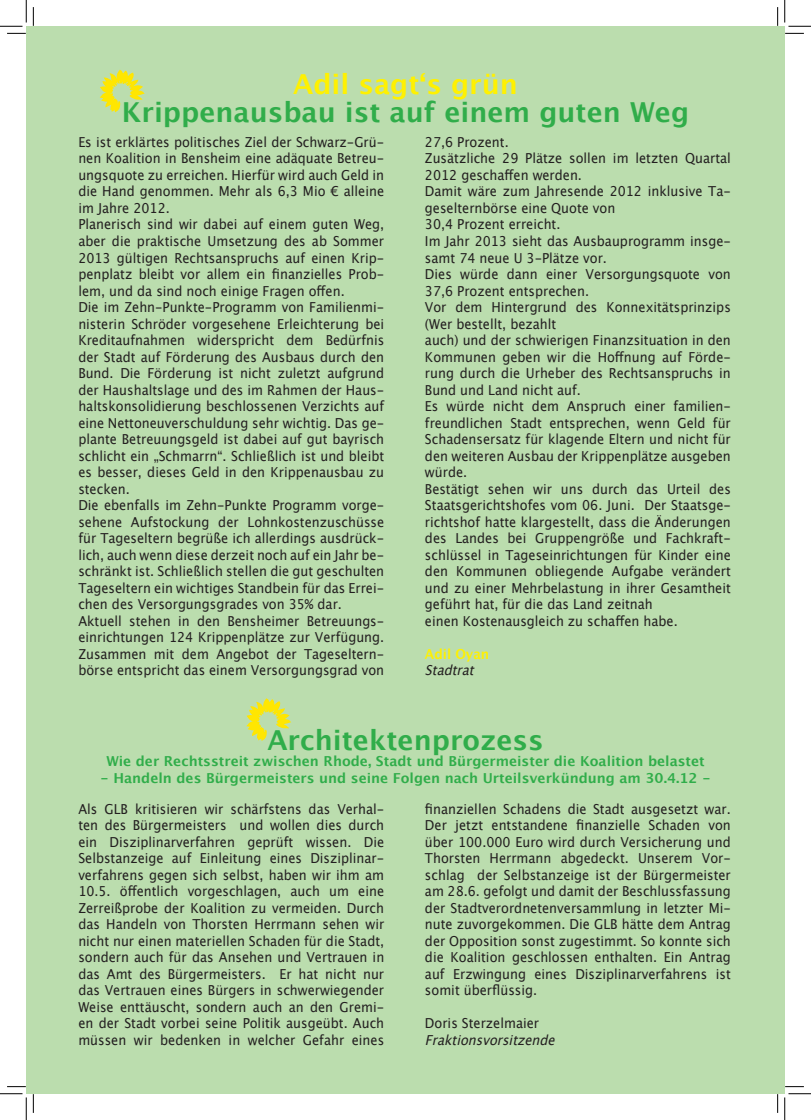
<style>
.page{position:relative;width:811px;height:1120px;background:#fff}
.page>*{position:absolute;margin:0;border:0;box-sizing:border-box;transform-origin:0 0}
.t1{font:700 27.5px "Lucida Grande";color:#30ad4a}
.t2{font:700 27.5px "Lucida Grande";color:#fff101}
.t3{font:13.75px/16.5px "Lucida Grande";color:#231f20;text-align:justify;scale:.93 1}
.t4{font:700 13.75px "Lucida Grande";color:#30ad4a}
.t5{font:italic 13.75px "Lucida Grande";color:#231f20;scale:.93 1}
.t6{font:700 13.75px "Lucida Grande";color:#fff101;scale:.93 1}
</style>
<div class="page">
<div style="left:26px;top:26px;width:759px;height:1067px;background:#bbddae"></div>
<svg style="left:100px;top:70px;width:45px;height:42px"></svg>
<svg style="left:246px;top:698px;width:45px;height:42px"></svg>
<svg style="left:7px;top:33px;width:19px;height:1px"></svg>
<svg style="left:785px;top:33px;width:19px;height:1px"></svg>
<svg style="left:33px;top:7px;width:1px;height:19px"></svg>
<svg style="left:33px;top:1093px;width:1px;height:19px"></svg>
<svg style="left:777px;top:7px;width:1px;height:19px"></svg>
<svg style="left:777px;top:1093px;width:1px;height:19px"></svg>
<svg style="left:0;top:0;width:27px;height:27px"></svg>
<svg style="left:0;top:1093px;width:27px;height:26px"></svg>
<svg style="left:784px;top:0;width:27px;height:27px"></svg>
<svg style="left:784px;top:1093px;width:27px;height:26px"></svg>
<p class="t2" style="left:293px;top:61px;width:226px">Adil sagt‘s grün</p>
<p class="t1" style="left:122px;top:89px;width:569px">Krippenausbau ist auf einem guten Weg</p>
<p class="t3" style="left:78px;top:134px;width:330px">Es ist erklärtes politisches Ziel der Schwarz-Grü&shy;nen Koalition in Bensheim eine adäquate Betreu&shy;ungsquote zu erreichen. Hierfür wird auch Geld in die Hand genommen. Mehr als 6,3 Mio € alleine im Jahre 2012.</p>
<p class="t3" style="left:78px;top:216px;width:330px">Planerisch sind wir dabei auf einem guten Weg, aber die praktische Umsetzung des ab Sommer 2013 gültigen Rechtsanspruchs auf einen Krip&shy;penplatz bleibt vor allem ein finanzielles Prob&shy;lem, und da sind noch einige Fragen offen.</p>
<p class="t3" style="left:78px;top:299px;width:330px">Die im Zehn-Punkte-Programm von Familienmi&shy;nisterin Schröder vorgesehene Erleichterung bei Kreditaufnahmen widerspricht dem Bedürfnis der Stadt auf Förderung des Ausbaus durch den Bund. Die Förderung ist nicht zuletzt aufgrund der Haushaltslage und des im Rahmen der Haus&shy;haltskonsolidierung beschlossenen Verzichts auf eine Nettoneuverschuldung sehr wichtig. Das ge&shy;plante Betreuungsgeld ist dabei auf gut bayrisch schlicht ein „Schmarrn“. Schließlich ist und bleibt es besser, dieses Geld in den Krippenausbau zu stecken.</p>
<p class="t3" style="left:78px;top:497px;width:330px">Die ebenfalls im Zehn-Punkte Programm vorge&shy;sehene Aufstockung der Lohnkostenzuschüsse für Tageseltern begrüße ich allerdings ausdrück&shy;lich, auch wenn diese derzeit noch auf ein Jahr be&shy;schränkt ist. Schließlich stellen die gut geschulten Tageseltern ein wichtiges Standbein für das Errei&shy;chen des Versorgungsgrades von 35% dar.</p>
<p class="t3" style="left:78px;top:612px;width:330px">Aktuell stehen in den Bensheimer Betreuungs&shy;einrichtungen 124 Krippenplätze zur Verfügung.<br>Zusammen mit dem Angebot der Tageseltern&shy;börse entspricht das einem Versorgungsgrad von</p>
<p class="t3" style="left:425px;top:134px;width:91px">27,6 Prozent.</p>
<p class="t3" style="left:425px;top:150px;width:330px">Zusätzliche 29 Plätze sollen im letzten Quartal<br>2012 geschaffen werden.</p>
<p class="t3" style="left:425px;top:183px;width:330px">Damit wäre zum Jahresende 2012 inklusive Ta&shy;geselternbörse eine Quote von</p>
<p class="t3" style="left:425px;top:216px;width:147px">30,4 Prozent erreicht.</p>
<p class="t3" style="left:425px;top:233px;width:330px">Im Jahr 2013 sieht das Ausbauprogramm insge&shy;samt 74 neue U 3-Plätze vor.</p>
<p class="t3" style="left:425px;top:266px;width:330px">Dies würde dann einer Versorgungsquote von<br>37,6 Prozent entsprechen.</p>
<p class="t3" style="left:425px;top:299px;width:330px">Vor dem Hintergrund des Konnexitätsprinzips (Wer bestellt, bezahlt</p>
<p class="t3" style="left:425px;top:332px;width:330px">auch) und der schwierigen Finanzsituation in den Kommunen geben wir die Hoffnung auf Förde&shy;rung durch die Urheber des Rechtsanspruchs in Bund und Land nicht auf.</p>
<p class="t3" style="left:425px;top:398px;width:330px">Es würde nicht dem Anspruch einer familien&shy;freundlichen Stadt entsprechen, wenn Geld für Schadensersatz für klagende Eltern und nicht für den weiteren Ausbau der Krippenplätze ausgeben würde.</p>
<p class="t3" style="left:425px;top:480px;width:330px">Bestätigt sehen wir uns durch das Urteil des Staatsgerichtshofes vom 06. Juni. Der Staatsge&shy;richtshof hatte klargestellt, dass die Änderungen des Landes bei Gruppengröße und Fachkraft&shy;schlüssel in Tageseinrichtungen für Kinder eine den Kommunen obliegende Aufgabe verändert und zu einer Mehrbelastung in ihrer Gesamtheit geführt hat, für die das Land zeitnah</p>
<p class="t3" style="left:425px;top:612px;width:273px">einen Kostenausgleich zu schaffen habe.</p>
<p class="t6" style="left:425px;top:642px;width:71px">Adil Oyan</p>
<p class="t5" style="left:425px;top:662px;width:60px">Stadtrat</p>
<p class="t1" style="left:267px;top:717px;width:278px">Architektenprozess</p>
<p class="t4" style="left:106px;top:750px;width:600px">Wie der Rechtsstreit zwischen Rhode, Stadt und Bürgermeister die Koalition belastet</p>
<p class="t4" style="left:100px;top:766px;width:612px">- Handeln des Bürgermeisters und seine Folgen nach Urteilsverkündung am 30.4.12 -</p>
<p class="t3" style="left:78px;top:800px;width:330px">Als GLB kritisieren wir schärfstens das Verhal&shy;ten des Bürgermeisters und wollen dies durch ein Disziplinarverfahren geprüft wissen. Die Selbstanzeige auf Einleitung eines Disziplinar&shy;verfahrens gegen sich selbst, haben wir ihm am 10.5. öffentlich vorgeschlagen, auch um eine Zerreißprobe der Koalition zu vermeiden. Durch das Handeln von Thorsten Herrmann sehen wir nicht nur einen materiellen Schaden für die Stadt, sondern auch für das Ansehen und Vertrauen in das Amt des Bürgermeisters. Er hat nicht nur das Vertrauen eines Bürgers in schwerwiegender Weise enttäuscht, sondern auch an den Gremi&shy;en der Stadt vorbei seine Politik ausgeübt. Auch müssen wir bedenken in welcher Gefahr eines</p>
<p class="t3" style="left:425px;top:800px;width:330px">finanziellen Schadens die Stadt ausgesetzt war.<br>Der jetzt entstandene finanzielle Schaden von über 100.000 Euro wird durch Versicherung und Thorsten Herrmann abgedeckt. Unserem Vor&shy;schlag der Selbstanzeige ist der Bürgermeister am 28.6. gefolgt und damit der Beschlussfassung der Stadtverordnetenversammlung in letzter Mi&shy;nute zuvorgekommen. Die GLB hätte dem Antrag der Opposition sonst zugestimmt. So konnte sich die Koalition geschlossen enthalten. Ein Antrag auf Erzwingung eines Disziplinarverfahrens ist somit überflüssig.</p>
<p class="t3" style="left:425px;top:1015px;width:124px">Doris Sterzelmaier</p>
<p class="t5" style="left:425px;top:1031px;width:147px">Fraktionsvorsitzende</p>
</div>
